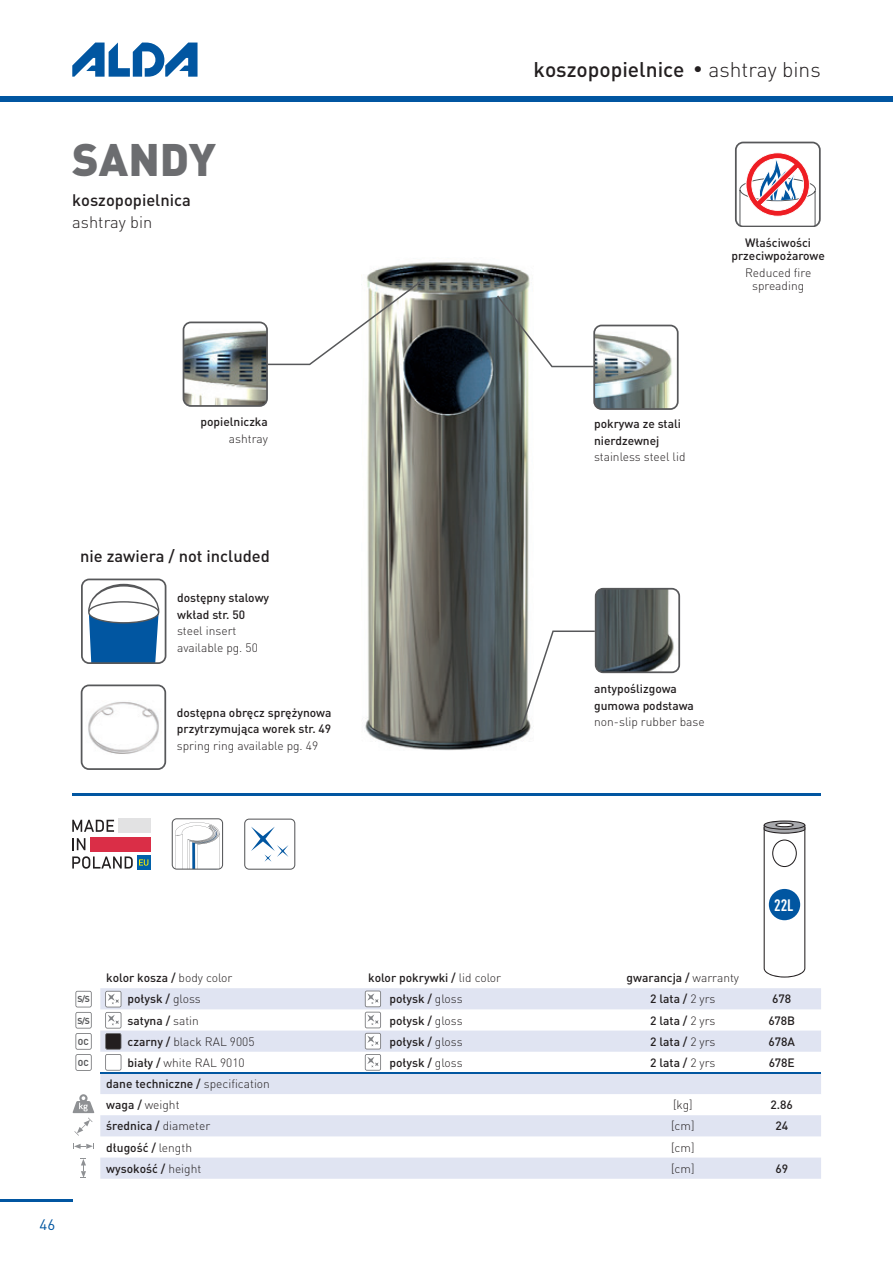
<style>
.page{position:relative;width:893px;height:1263px;background:#fff}
.page>*{position:absolute;margin:0;border:0;box-sizing:border-box;transform-origin:0 0}
.t1{font:900 45px "DIN Pro";color:#6c6d70}
.t2{font:500 21px "DIN Pro";color:#231f20}
.t3{font:500 16.5px "DIN Pro";color:#231f20}
.t4{font:300 16.5px "DIN Pro";color:#231f20}
.t5{font:700 condensed 16.35px "DIN Pro";color:#fff}
.t6{font:15px "DIN Pro";color:#0156a1}
.t7{font:500 12px/16.5px "DIN Pro";color:#231f20}
.t8{font:300 12px/13.5px "DIN Pro";color:#231f20;text-align:center}
.t9{font:700 8.55px "DIN Pro";color:#57585a}
.s1{font-family:"Swiss 721 Cn AT";font-weight:400}
.s2{font-weight:300}
.s3{font-weight:500}
</style>
<div class="page">
<div style="left:0;top:96px;width:893px;height:5px;background:#0156a1"></div>
<hr style="left:0;top:1199px;width:72px;height:3px;background:#0156a1">
<svg style="left:72px;top:43px;width:126px;height:34px"></svg>
<img style="left:361px;top:262px;width:169px;height:489px">
<hr style="left:73px;top:793px;width:748px;height:3px;background:#0156a1">
<svg style="left:100px;top:988px;width:721px;height:191px;fill:#e0e4f2"></svg>
<hr style="left:100px;top:1072px;width:22px;height:2px;background:#0156a1">
<hr style="left:122px;top:1072px;width:238px;height:2px;background:#0156a1">
<hr style="left:360px;top:1072px;width:21px;height:2px;background:#0156a1">
<hr style="left:381px;top:1072px;width:242px;height:2px;background:#0156a1">
<hr style="left:623px;top:1072px;width:119px;height:2px;background:#0156a1">
<hr style="left:742px;top:1072px;width:79px;height:2px;background:#0156a1">
<svg style="left:764px;top:820px;width:41px;height:157px"></svg>
<div style="left:769px;top:889px;width:31px;height:31px;background:#0156a1;border-radius:50%"></div>
<svg style="left:183px;top:278px;width:242px;height:129px"></svg>
<svg style="left:75px;top:991px;width:17px;height:80px"></svg>
<svg style="left:365px;top:990px;width:16px;height:80px"></svg>
<div style="left:90px;top:837px;width:61px;height:14px;background:#da2e47"></div>
<div style="left:118px;top:819px;width:33px;height:14px;background:#e2e2e3"></div>
<svg style="left:72px;top:820px;width:42px;height:12px"></svg>
<svg style="left:72px;top:838px;width:13px;height:12px"></svg>
<svg style="left:72px;top:856px;width:61px;height:13px"></svg>
<div style="left:137px;top:855px;width:14px;height:15px;background:#0161aa"></div>
<svg style="left:139px;top:859px;width:9px;height:7px"></svg>
<svg style="left:105px;top:991px;width:16px;height:79px"></svg>
<svg style="left:520px;top:588px;width:160px;height:142px"></svg>
<svg style="left:497px;top:295px;width:182px;height:115px"></svg>
<svg style="left:80px;top:1158px;width:6px;height:20px"></svg>
<svg style="left:74px;top:1143px;width:20px;height:6px"></svg>
<svg style="left:73px;top:1094px;width:21px;height:42px"></svg>
<svg style="left:735px;top:142px;width:86px;height:85px"></svg>
<svg style="left:244px;top:819px;width:51px;height:51px"></svg>
<svg style="left:172px;top:818px;width:51px;height:52px"></svg>
<svg style="left:81px;top:578px;width:85px;height:86px"></svg>
<svg style="left:81px;top:684px;width:85px;height:86px"></svg>
<img style="left:86px;top:700px;width:75px;height:54px">
<h1 class="t1" style="left:72px;top:129px;width:145px">SANDY</h1>
<h3 class="t3" style="left:72px;top:189px;width:120px">koszopopielnica</h3>
<h3 class="t4" style="left:72px;top:212px;width:82px">ashtray bin</h3>
<p class="t7" style="left:200px;top:413px;width:69px">popielniczka</p>
<p class="t8" style="left:229px;top:431px;width:41px">ashtray</p>
<h3 class="t3" style="left:80px;top:546px;width:191px">nie zawiera / not included</h3>
<p class="t7" style="left:177px;top:589px;width:94px">dostępny stalowy wkład str. 50</p>
<p class="t8" style="left:177px;top:623px;width:82px;line-height:16.5px;text-align:left">steel insert available pg. 50</p>
<p class="t7" style="left:177px;top:704px;width:156px">dostępna obręcz sprężynowa przytrzymująca worek str. 49</p>
<p class="t8" style="left:177px;top:738px;width:143px">spring ring available pg. 49</p>
<h2 class="t2" style="left:534px;top:55px;width:289px">koszopopielnice <span class="s1">•</span> <span class="s2">ashtray bins</span></h2>
<p class="t7" style="left:731px;top:235px;width:95px;line-height:13.5px;text-align:center">Właściwości przeciwpożarowe</p>
<p class="t8" style="left:745px;top:266px;width:68px">Reduced fire spreading</p>
<p class="t7" style="left:594px;top:415px;width:88px">pokrywa ze stali nierdzewnej</p>
<p class="t8" style="left:594px;top:450px;width:93px">stainless steel lid</p>
<p class="t7" style="left:594px;top:680px;width:101px">antypoślizgowa gumowa podstawa</p>
<p class="t8" style="left:594px;top:715px;width:112px">non-slip rubber base</p>
<h3 class="t5" style="left:774px;top:895px;width:21px">22L</h3>
<p class="t6" style="left:40px;top:1214px;width:17px">46</p>
<p class="t9" style="left:77px;top:993px;width:14px">S/S</p>
<p class="t9" style="left:77px;top:1015px;width:14px">S/S</p>
<p class="t9" style="left:78px;top:1036px;width:12px">OC</p>
<p class="t9" style="left:78px;top:1057px;width:12px">OC</p>
<p class="t7" style="left:106px;top:969px;width:128px">kolor kosza / <span class="s2">body color</span></p>
<p class="t7" style="left:368px;top:969px;width:134px">kolor pokrywki / <span class="s2">lid color</span></p>
<p class="t7" style="left:627px;top:969px;width:114px">gwarancja / <span class="s2">warranty</span></p>
<p class="t7" style="left:128px;top:990px;width:75px">połysk / <span class="s2">gloss</span></p>
<p class="t7" style="left:389px;top:990px;width:75px">połysk / <span class="s2">gloss</span></p>
<p class="t7" style="left:650px;top:990px;width:67px">2 lata / <span class="s2">2 yrs</span></p>
<p class="t7" style="left:772px;top:990px;width:20px">678</p>
<p class="t7" style="left:128px;top:1012px;width:73px">satyna / <span class="s2">satin</span></p>
<p class="t7" style="left:389px;top:1012px;width:75px">połysk / <span class="s2">gloss</span></p>
<p class="t7" style="left:650px;top:1012px;width:67px">2 lata / <span class="s2">2 yrs</span></p>
<p class="t7" style="left:768px;top:1012px;width:28px">678B</p>
<p class="t8" style="left:128px;top:1034px;width:129px"><span class="s3">czarny /</span> black RAL 9005</p>
<p class="t7" style="left:389px;top:1033px;width:75px">połysk / <span class="s2">gloss</span></p>
<p class="t7" style="left:650px;top:1033px;width:67px">2 lata / <span class="s2">2 yrs</span></p>
<p class="t7" style="left:769px;top:1033px;width:28px">678A</p>
<p class="t8" style="left:128px;top:1056px;width:119px"><span class="s3">biały /</span> white RAL 9010</p>
<p class="t7" style="left:389px;top:1054px;width:75px">połysk / <span class="s2">gloss</span></p>
<p class="t7" style="left:650px;top:1054px;width:67px">2 lata / <span class="s2">2 yrs</span></p>
<p class="t7" style="left:769px;top:1054px;width:28px">678E</p>
<p class="t7" style="left:106px;top:1073px;width:165px;line-height:21.1px">dane techniczne / <span class="s2">specification </span>waga / <span class="s2">weight</span></p>
<p class="t8" style="left:673px;top:1098px;width:21px">[kg]</p>
<p class="t7" style="left:771px;top:1096px;width:24px">2.86</p>
<p class="t7" style="left:106px;top:1117px;width:105px">średnica / <span class="s2">diameter</span></p>
<p class="t8" style="left:671px;top:1119px;width:25px">[cm]</p>
<p class="t7" style="left:775px;top:1117px;width:14px">24</p>
<p class="t7" style="left:106px;top:1139px;width:87px">długość / <span class="s2">length</span></p>
<p class="t8" style="left:671px;top:1140px;width:25px">[cm]</p>
<p class="t7" style="left:106px;top:1160px;width:97px">wysokość / <span class="s2">height</span></p>
<p class="t8" style="left:671px;top:1161px;width:25px">[cm]</p>
<p class="t7" style="left:775px;top:1160px;width:14px">69</p>
</div>
